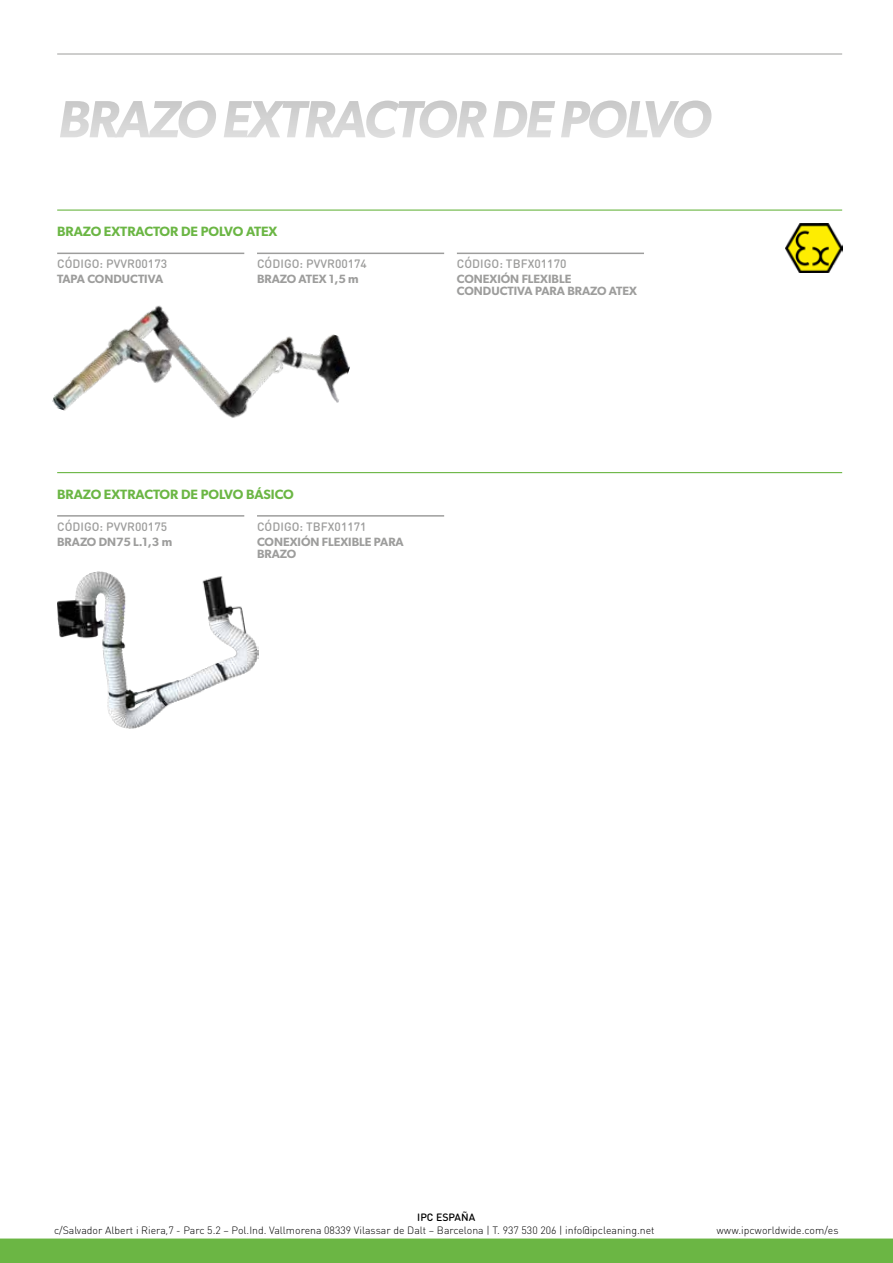
<style>
.page{position:relative;width:893px;height:1263px;background:#fff}
.page>*{position:absolute;margin:0;border:0;box-sizing:border-box;transform-origin:0 0}
.t1{font:italic 600 52.5px "Gibson";letter-spacing:-.04em;color:#c6c6c6}
.t2{font:600 13.5px "Gibson";color:#6bb644}
.t3{font:600 12px/12px "Gibson";color:#9d9d9c}
.t4{font:500 12px "DIN Round Pro";letter-spacing:.005em;color:#9d9d9c}
.t5{font:300 10.5px "DIN Round Pro";color:#000}
.t6{font:500 10.5px "DIN Round Pro";color:#000}
</style>
<div class="page">
<div style="left:0;top:1238px;width:893px;height:25px;background:#6bb644"></div>
<hr style="left:57px;top:54px;width:785px;height:1px;background:#9d9d9c">
<hr style="left:57px;top:210px;width:785px;height:1px;background:#6bb644">
<hr style="left:57px;top:472px;width:785px;height:1px;background:#6bb644">
<hr style="left:57px;top:253px;width:187px;height:1px;background:#9d9d9c">
<hr style="left:257px;top:253px;width:187px;height:1px;background:#9d9d9c">
<hr style="left:457px;top:253px;width:187px;height:1px;background:#9d9d9c">
<hr style="left:57px;top:515px;width:187px;height:2px;background:#9d9d9c">
<hr style="left:257px;top:515px;width:187px;height:2px;background:#9d9d9c">
<img style="left:786px;top:223px;width:56px;height:49px">
<img style="left:52px;top:305px;width:306px;height:169px">
<img style="left:58px;top:571px;width:201px;height:158px">
<h1 class="t1" style="left:58px;top:88px;width:655px">BRAZO EXTRACTOR DE POLVO</h1>
<p class="t2" style="left:57px;top:223px;width:222px">BRAZO EXTRACTOR DE POLVO ATEX</p>
<p class="t4" style="left:57px;top:256px;width:111px">CÓDIGO: PVVR00173</p>
<p class="t4" style="left:257px;top:256px;width:111px">CÓDIGO: PVVR00174</p>
<p class="t4" style="left:457px;top:256px;width:111px">CÓDIGO: TBFX01170</p>
<p class="t3" style="left:57px;top:273px;width:108px">TAPA CONDUCTIVA</p>
<p class="t3" style="left:257px;top:273px;width:103px">BRAZO ATEX 1,5 m</p>
<p class="t3" style="left:457px;top:273px;width:181px">CONEXIÓN FLEXIBLE<br>CONDUCTIVA PARA BRAZO ATEX</p>
<p class="t2" style="left:57px;top:486px;width:238px">BRAZO EXTRACTOR DE POLVO BÁSICO</p>
<p class="t4" style="left:57px;top:518px;width:111px">CÓDIGO: PVVR00175</p>
<p class="t4" style="left:257px;top:518px;width:111px">CÓDIGO: TBFX01171</p>
<p class="t3" style="left:57px;top:535px;width:116px">BRAZO DN75 L.1,3 m</p>
<p class="t3" style="left:257px;top:535px;width:148px">CONEXIÓN FLEXIBLE PARA<br>BRAZO</p>
<p class="t6" style="left:417px;top:1210px;width:60px">IPC ESPAÑA</p>
<p class="t5" style="left:54px;top:1223px;width:602px">c/Salvador Albert i Riera,7 - Parc 5.2 – Pol.Ind. Vallmorena 08339 Vilassar de Dalt – Barcelona | T. 937 530 206 | info@ipcleaning.net</p>
<p class="t5" style="left:716px;top:1223px;width:124px">www.ipcworldwide.com/es</p>
</div>
